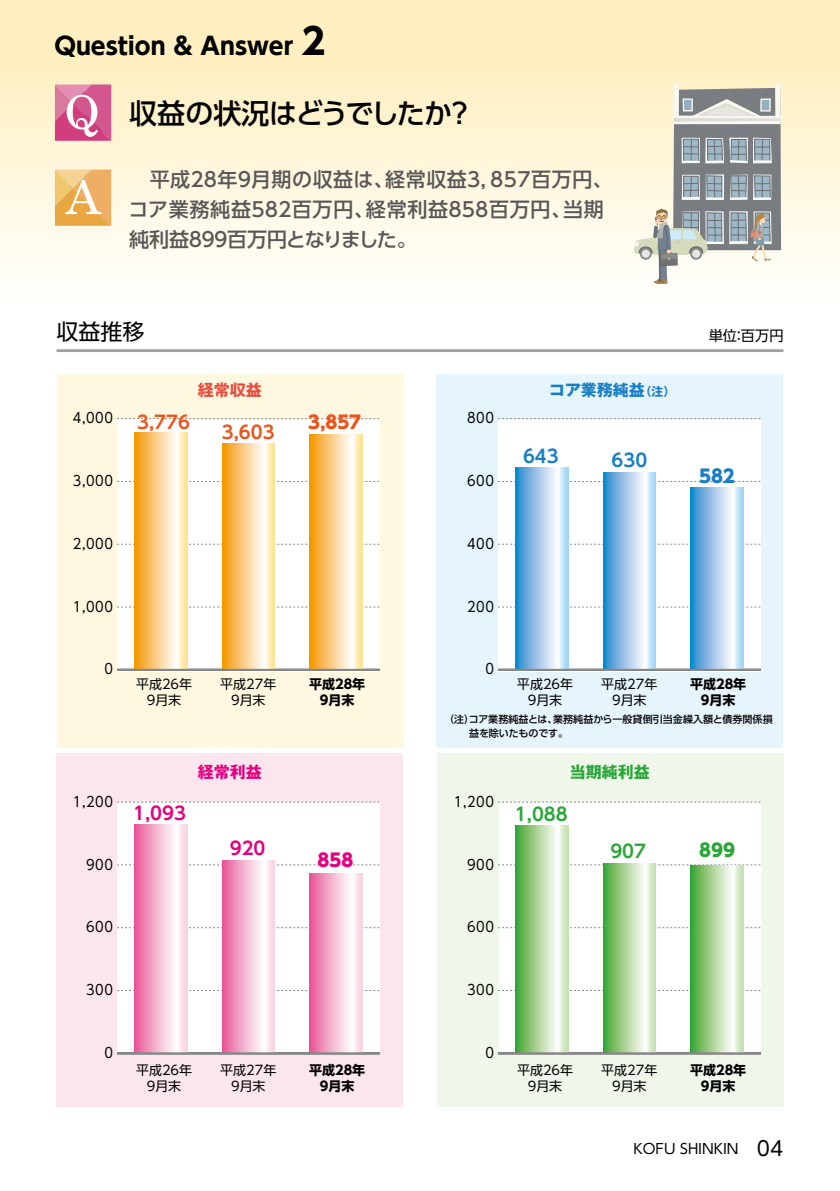
<style>
.page{position:relative;width:840px;height:1191px;background:#fff}
.page>*{position:absolute;margin:0;border:0;box-sizing:border-box;transform-origin:0 0}
.t1{font:500 28px "UD Shin Go Pro";letter-spacing:-.02em;color:#000}
.t2{font:700 24px "UD Shin Go NT Pro";color:#000}
.t3{font:22px "UD Shin Go Pro";color:#000}
.t4{font:500 20px/30px "UD Shin Go Pro";color:#595757}
.t5{font:700 18px "UD Shin Go Pro De";color:#ea551a}
.t6{font:700 18px "UD Shin Go Pro De";color:#e4007f}
.t7{font:700 18px "UD Shin Go Pro De";color:#2aa738}
.t8{font:700 18px "UD Shin Go Pro De";color:#187fc4}
.t9{font:800 18px "UD Shin Go Pro";color:#ea551a}
.t10{font:800 18px "UD Shin Go Pro";color:#187fc4}
.t11{font:800 18px "UD Shin Go Pro";color:#e4007f}
.t12{font:800 18px "UD Shin Go Pro";color:#2aa738}
.t13{font:700 16px "Gothic MB101 Pro";color:#187fc4}
.t14{font:700 16px "Gothic MB101 Pro";color:#2aa738}
.t15{font:700 16px "Gothic MB101 Pro";color:#e4007f}
.t16{font:700 16px "Gothic MB101 Pro";color:#e94d40}
.t17{font:14.2px "UD Shin Go Pro";color:#000}
.t18{font:14px "UD Shin Go Pro";letter-spacing:.04em;color:#000;scale:.93 1}
.t19{font:14px "UD Shin Go Pro";color:#000}
.t20{font:13px/15.6px "UD Shin Go Pro";color:#000;text-align:center}
.t21{font:700 13px/15.6px "UD Shin Go Pro";color:#000;text-align:center}
.t22{font:500 10px/14px "UD Shin Go Pro";letter-spacing:.01em;color:#000}
.s1{font-size:36px}
.s2{font-size:12px}
.s3{font-size:20px}
</style>
<div class="page">
<div style="left:0;top:0;width:839px;height:380px;background:linear-gradient(to bottom,#ffedb9,#fff)"></div>
<div style="left:56px;top:753px;width:347px;height:353px;background:#fbe6ef"></div>
<div style="left:436px;top:753px;width:347px;height:353px;background:#eff7ea"></div>
<hr style="left:57px;top:349px;width:726px;height:3px;background:#9fa0a0">
<div style="left:117px;top:802px;width:262px;height:252px;background:#fff"></div>
<div style="left:499px;top:802px;width:261px;height:252px;background:#fff"></div>
<div style="left:57px;top:374px;width:346px;height:374px;background:#fff8e1"></div>
<div style="left:117px;top:419px;width:262px;height:252px;background:#fff"></div>
<div style="left:436px;top:374px;width:346px;height:374px;background:#e6f4fc"></div>
<svg style="left:117px;top:606px;width:262px;height:1px"></svg>
<svg style="left:117px;top:544px;width:262px;height:1px"></svg>
<svg style="left:117px;top:481px;width:262px;height:1px"></svg>
<svg style="left:117px;top:418px;width:262px;height:1px"></svg>
<svg style="left:134px;top:433px;width:53px;height:236px"></svg>
<svg style="left:222px;top:443px;width:52px;height:226px"></svg>
<svg style="left:309px;top:434px;width:53px;height:235px"></svg>
<div style="left:497px;top:419px;width:263px;height:252px;background:#fff"></div>
<svg style="left:498px;top:606px;width:262px;height:1px"></svg>
<svg style="left:498px;top:544px;width:262px;height:1px"></svg>
<svg style="left:498px;top:481px;width:262px;height:1px"></svg>
<svg style="left:498px;top:418px;width:262px;height:1px"></svg>
<svg style="left:515px;top:468px;width:53px;height:201px"></svg>
<svg style="left:603px;top:472px;width:52px;height:197px"></svg>
<svg style="left:690px;top:487px;width:52px;height:182px"></svg>
<svg style="left:498px;top:990px;width:262px;height:1px"></svg>
<svg style="left:498px;top:927px;width:262px;height:1px"></svg>
<svg style="left:498px;top:864px;width:262px;height:1px"></svg>
<svg style="left:498px;top:801px;width:262px;height:1px"></svg>
<svg style="left:515px;top:825px;width:53px;height:227px"></svg>
<svg style="left:603px;top:863px;width:52px;height:189px"></svg>
<svg style="left:690px;top:865px;width:52px;height:187px"></svg>
<svg style="left:117px;top:990px;width:262px;height:1px"></svg>
<svg style="left:117px;top:927px;width:262px;height:1px"></svg>
<svg style="left:117px;top:864px;width:262px;height:1px"></svg>
<svg style="left:117px;top:801px;width:262px;height:1px"></svg>
<svg style="left:134px;top:824px;width:53px;height:228px"></svg>
<svg style="left:222px;top:860px;width:52px;height:192px"></svg>
<svg style="left:309px;top:873px;width:53px;height:179px"></svg>
<svg style="left:55px;top:84px;width:56px;height:57px"></svg>
<svg style="left:55px;top:169px;width:56px;height:57px"></svg>
<div style="left:774px;top:84px;width:6px;height:39px;background:#f8f7f0"></div>
<div style="left:673px;top:84px;width:5px;height:39px;background:#f8f7f0"></div>
<svg style="left:633px;top:88px;width:150px;height:196px"></svg>
<hr style="left:117px;top:1052px;width:262px;height:2px;background:#898989">
<hr style="left:497px;top:1052px;width:263px;height:2px;background:#898989">
<hr style="left:117px;top:669px;width:262px;height:2px;background:#898989">
<hr style="left:497px;top:669px;width:263px;height:2px;background:#898989">
<p class="t2" style="left:54px;top:27px;width:272px">Question &amp; Answer <span class="s1">2</span></p>
<h1 class="t1" style="left:129px;top:91px;width:346px">収益の状況はどうでしたか？</h1>
<p class="t4" style="left:128px;top:164px;width:485px">　平成２8年９月期の収益は、経常収益３，857百万円、コア業務純益５８２百万円、経常利益８５８百万円、当期純利益８９９百万円となりました。</p>
<p class="t3" style="left:56px;top:314px;width:89px">収益推移</p>
<p class="t17" style="left:708px;top:324px;width:76px">単位：百万円</p>
<p class="t16" style="left:198px;top:376px;width:65px">経常収益</p>
<p class="t13" style="left:549px;top:376px;width:128px">コア業務純益<span class="s2">（注）</span></p>
<p class="t18" style="left:73px;top:406px;width:44px">4,000</p>
<p class="t5" style="left:137px;top:408px;width:54px">3,776</p>
<p class="t5" style="left:222px;top:418px;width:54px">3,603</p>
<p class="t9" style="left:308px;top:407px;width:55px">3,857</p>
<p class="t18" style="left:467px;top:406px;width:30px">800</p>
<p class="t18" style="left:73px;top:469px;width:44px">3,000</p>
<p class="t18" style="left:467px;top:469px;width:30px">600</p>
<p class="t8" style="left:522px;top:441px;width:37px">643</p>
<p class="t8" style="left:611px;top:445px;width:37px">630</p>
<p class="t10" style="left:698px;top:461px;width:37px">582</p>
<p class="t18" style="left:73px;top:532px;width:44px">2,000</p>
<p class="t18" style="left:467px;top:532px;width:30px">400</p>
<p class="t18" style="left:73px;top:595px;width:44px">1,000</p>
<p class="t18" style="left:467px;top:595px;width:30px">200</p>
<p class="t18" style="left:104px;top:658px;width:11px">0</p>
<p class="t18" style="left:485px;top:658px;width:11px">0</p>
<p class="t20" style="left:136px;top:676px;width:58px">平成26年<br>9月末</p>
<p class="t20" style="left:220px;top:676px;width:58px">平成27年<br>9月末</p>
<p class="t21" style="left:309px;top:676px;width:58px">平成28年<br>9月末</p>
<p class="t20" style="left:516px;top:676px;width:58px">平成26年<br>9月末</p>
<p class="t20" style="left:601px;top:676px;width:58px">平成27年<br>9月末</p>
<p class="t21" style="left:689px;top:676px;width:58px">平成28年<br>9月末</p>
<p class="t22" style="left:469px;top:712px;width:305px;text-indent:-25px">（注）コア業務純益とは、業務純益から一般貸倒引当金繰入額と債券関係損益を除いたものです。</p>
<p class="t15" style="left:198px;top:759px;width:65px">経常利益</p>
<p class="t14" style="left:569px;top:759px;width:81px">当期純利益</p>
<p class="t18" style="left:73px;top:790px;width:44px">1,200</p>
<p class="t6" style="left:133px;top:798px;width:54px">1,093</p>
<p class="t18" style="left:453px;top:790px;width:44px">1,200</p>
<p class="t7" style="left:514px;top:799px;width:54px">1,088</p>
<p class="t18" style="left:86px;top:853px;width:30px">900</p>
<p class="t6" style="left:230px;top:833px;width:37px">920</p>
<p class="t11" style="left:317px;top:845px;width:37px">858</p>
<p class="t18" style="left:467px;top:853px;width:30px">900</p>
<p class="t7" style="left:610px;top:836px;width:37px">907</p>
<p class="t12" style="left:698px;top:836px;width:37px">899</p>
<p class="t18" style="left:86px;top:915px;width:30px">600</p>
<p class="t18" style="left:467px;top:915px;width:30px">600</p>
<p class="t18" style="left:86px;top:978px;width:30px">300</p>
<p class="t18" style="left:467px;top:978px;width:30px">300</p>
<p class="t18" style="left:104px;top:1041px;width:11px">0</p>
<p class="t18" style="left:485px;top:1041px;width:11px">0</p>
<p class="t20" style="left:136px;top:1062px;width:58px">平成26年<br>9月末</p>
<p class="t20" style="left:220px;top:1062px;width:58px">平成27年<br>9月末</p>
<p class="t21" style="left:309px;top:1062px;width:58px">平成28年<br>9月末</p>
<p class="t20" style="left:516px;top:1062px;width:58px">平成26年<br>9月末</p>
<p class="t20" style="left:601px;top:1062px;width:58px">平成27年<br>9月末</p>
<p class="t21" style="left:689px;top:1062px;width:58px">平成28年<br>9月末</p>
<p class="t19" style="left:633px;top:1137px;width:151px">KOFU SHINKIN <span class="s3">04</span></p>
</div>
